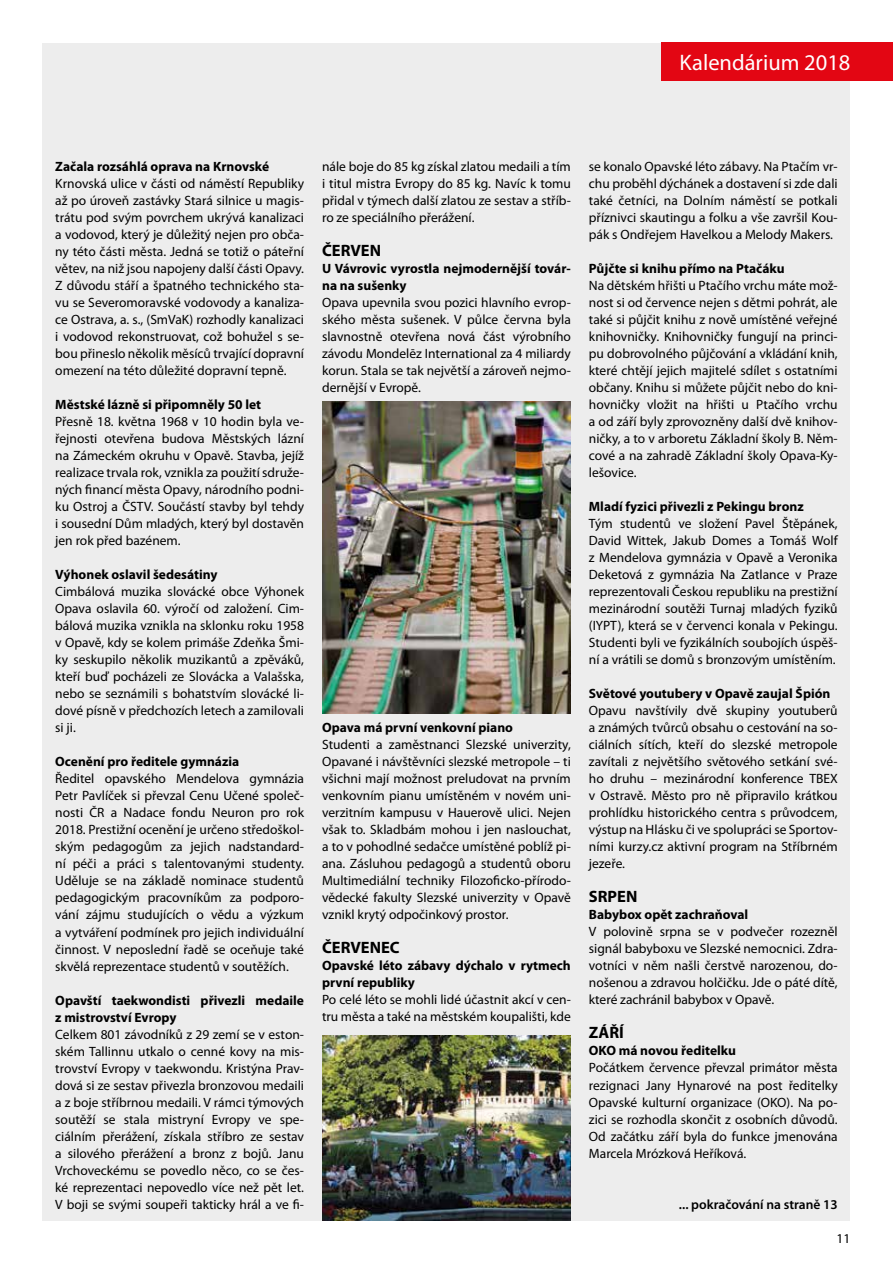
<style>
.page{position:relative;width:893px;height:1263px;background:#fff}
.page>*{position:absolute;margin:0;border:0;box-sizing:border-box;transform-origin:0 0}
.t1{font:22.5px "Myriad Pro";color:#fff}
.t2{font:700 16.5px "Myriad Pro";color:#000}
.t3{font:13.5px/17px "Myriad Pro";color:#000;text-align:justify}
.t4{font:700 13.5px/17px "Myriad Pro";color:#000}
.t5{font:600 13.5px "Myriad Pro";color:#000}
</style>
<div class="page">
<div style="left:43px;top:43px;width:807px;height:1177px;background:#ededed"></div>
<div style="left:662px;top:43px;width:231px;height:38px;background:#e30613"></div>
<img style="left:322px;top:402px;width:249px;height:311px">
<img style="left:322px;top:1035px;width:249px;height:185px">
<h1 class="t1" style="left:680px;top:49px;width:172px">Kalendárium 2018</h1>
<p class="t4" style="left:55px;top:157px;width:215px">Začala rozsáhlá oprava na Krnovské</p>
<p class="t3" style="left:55px;top:175px;width:250px">Krnovská ulice v části od náměstí Republiky až po úroveň zastávky Stará silnice u magis&shy;trátu pod svým povrchem ukrývá kanalizaci a vodovod, který je důležitý nejen pro obča&shy;ny této části města. Jedná se totiž o páteřní větev, na niž jsou napojeny další části Opavy.<br>Z důvodu stáří a špatného technického sta&shy;vu se Severomoravské vodovody a kanaliza&shy;ce Ostrava, a. s., (SmVaK) rozhodly kanalizaci i vodovod rekonstruovat, což bohužel s se&shy;bou přineslo několik měsíců trvající dopravní omezení na této důležité dopravní tepně.</p>
<p class="t4" style="left:55px;top:396px;width:207px">Městské lázně si připomněly 50 let</p>
<p class="t3" style="left:55px;top:413px;width:250px">Přesně 18. května 1968 v 10 hodin byla ve&shy;řejnosti otevřena budova Městských lázní na Zámeckém okruhu v Opavě. Stavba, jejíž realizace trvala rok, vznikla za použití sdruže&shy;ných financí města Opavy, národního podni&shy;ku Ostroj a ČSTV. Součástí stavby byl tehdy i sousední Dům mladých, který byl dostavěn jen rok před bazénem.</p>
<p class="t4" style="left:55px;top:566px;width:164px">Výhonek oslavil šedesátiny</p>
<p class="t3" style="left:55px;top:583px;width:250px">Cimbálová muzika slovácké obce Výhonek Opava oslavila 60. výročí od založení. Cim&shy;bálová muzika vznikla na sklonku roku 1958 v Opavě, kdy se kolem primáše Zdeňka Šmi&shy;ky seskupilo několik muzikantů a zpěváků, kteří buď pocházeli ze Slovácka a Valašska, nebo se seznámili s bohatstvím slovácké li&shy;dové písně v předchozích letech a zamilovali si ji.</p>
<p class="t4" style="left:55px;top:753px;width:185px">Ocenění pro ředitele gymnázia</p>
<p class="t3" style="left:55px;top:770px;width:250px">Ředitel opavského Mendelova gymnázia Petr Pavlíček si převzal Cenu Učené společ&shy;nosti ČR a Nadace fondu Neuron pro rok 2018. Prestižní ocenění je určeno středoškol&shy;ským pedagogům za jejich nadstandard&shy;ní péči a práci s talentovanými studenty.<br>Uděluje se na základě nominace studentů pedagogickým pracovníkům za podporo&shy;vání zájmu studujících o vědu a výzkum a vytváření podmínek pro jejich individuální činnost. V neposlední řadě se oceňuje také skvělá reprezentace studentů v soutěžích.</p>
<p class="t4" style="left:55px;top:991px;width:250px">Opavští taekwondisti přivezli medaile z mistrovství Evropy</p>
<p class="t3" style="left:55px;top:1025px;width:250px">Celkem 801 závodníků z 29 zemí se v eston&shy;ském Tallinnu utkalo o cenné kovy na mis&shy;trovství Evropy v taekwondu. Kristýna Prav&shy;dová si ze sestav přivezla bronzovou medaili a z boje stříbrnou medaili. V rámci týmových soutěží se stala mistryní Evropy ve spe&shy;ciálním přerážení, získala stříbro ze sestav a silového přerážení a bronz z bojů. Janu Vrchoveckému se povedlo něco, co se čes&shy;ké reprezentaci nepovedlo více než pět let.<br>V boji se svými soupeři takticky hrál a ve fi-</p>
<p class="t3" style="left:322px;top:158px;width:250px">nále boje do 85 kg získal zlatou medaili a tím i titul mistra Evropy do 85 kg. Navíc k tomu přidal v týmech další zlatou ze sestav a stříb&shy;ro ze speciálního přerážení.</p>
<p class="t2" style="left:322px;top:240px;width:61px">ČERVEN</p>
<p class="t4" style="left:322px;top:260px;width:250px">U Vávrovic vyrostla nejmodernější továr&shy;na na sušenky</p>
<p class="t3" style="left:322px;top:294px;width:250px">Opava upevnila svou pozici hlavního evrop&shy;ského města sušenek. V půlce června byla slavnostně otevřena nová část výrobního závodu Mondelēz International za 4 miliardy korun. Stala se tak největší a zároveň nejmo&shy;dernější v Evropě.</p>
<p class="t4" style="left:322px;top:719px;width:192px">Opava má první venkovní piano</p>
<p class="t3" style="left:322px;top:736px;width:250px">Studenti a zaměstnanci Slezské univerzity, Opavané i návštěvníci slezské metropole – ti všichni mají možnost preludovat na prvním venkovním pianu umístěném v novém uni&shy;verzitním kampusu v Hauerově ulici. Nejen však to. Skladbám mohou i jen naslouchat, a to v pohodlné sedačce umístěné poblíž pi&shy;ana. Zásluhou pedagogů a studentů oboru Multimediální techniky Filozoficko-přírodo&shy;vědecké fakulty Slezské univerzity v Opavě vznikl krytý odpočinkový prostor.</p>
<p class="t2" style="left:322px;top:937px;width:79px">ČERVENEC</p>
<p class="t4" style="left:322px;top:957px;width:250px">Opavské léto zábavy dýchalo v rytmech první republiky</p>
<p class="t3" style="left:322px;top:991px;width:250px">Po celé léto se mohli lidé účastnit akcí v cen&shy;tru města a také na městském koupališti, kde</p>
<p class="t3" style="left:589px;top:158px;width:250px">se konalo Opavské léto zábavy. Na Ptačím vr&shy;chu proběhl dýchánek a dostavení si zde dali také četníci, na Dolním náměstí se potkali příznivci skautingu a folku a vše završil Kou&shy;pák s Ondřejem Havelkou a Melody Makers.</p>
<p class="t4" style="left:589px;top:260px;width:197px">Půjčte si knihu přímo na Ptačáku</p>
<p class="t3" style="left:589px;top:277px;width:250px">Na dětském hřišti u Ptačího vrchu máte mož&shy;nost si od července nejen s dětmi pohrát, ale také si půjčit knihu z nově umístěné veřejné knihovničky. Knihovničky fungují na princi&shy;pu dobrovolného půjčování a vkládání knih, které chtějí jejich majitelé sdílet s ostatními občany. Knihu si můžete půjčit nebo do kni&shy;hovničky vložit na hřišti u Ptačího vrchu a od září byly zprovozněny další dvě knihov&shy;ničky, a to v arboretu Základní školy B. Něm&shy;cové a na zahradě Základní školy Opava-Ky&shy;lešovice.</p>
<p class="t4" style="left:589px;top:498px;width:216px">Mladí fyzici přivezli z Pekingu bronz</p>
<p class="t3" style="left:589px;top:515px;width:250px">Tým studentů ve složení Pavel Štěpánek, David Wittek, Jakub Domes a Tomáš Wolf z Mendelova gymnázia v Opavě a Veronika Deketová z gymnázia Na Zatlance v Praze reprezentovali Českou republiku na prestižní mezinárodní soutěži Turnaj mladých fyziků (IYPT), která se v červenci konala v Pekingu.<br>Studenti byli ve fyzikálních soubojích úspěš&shy;ní a vrátili se domů s bronzovým umístěním.</p>
<p class="t4" style="left:589px;top:685px;width:243px">Světové youtubery v Opavě zaujal Špión</p>
<p class="t3" style="left:589px;top:702px;width:250px">Opavu navštívily dvě skupiny youtuberů a známých tvůrců obsahu o cestování na so&shy;ciálních sítích, kteří do slezské metropole zavítali z největšího světového setkání své&shy;ho druhu – mezinárodní konference TBEX v Ostravě. Město pro ně připravilo krátkou prohlídku historického centra s průvodcem, výstup na Hlásku či ve spolupráci se Sportov&shy;ními kurzy.cz aktivní program na Stříbrném jezeře.</p>
<p class="t2" style="left:589px;top:886px;width:50px">SRPEN</p>
<p class="t4" style="left:589px;top:906px;width:161px">Babybox opět zachraňoval</p>
<p class="t3" style="left:589px;top:923px;width:250px">V polovině srpna se v podvečer rozezněl signál babyboxu ve Slezské nemocnici. Zdra&shy;votníci v něm našli čerstvě narozenou, do&shy;nošenou a zdravou holčičku. Jde o páté dítě, které zachránil babybox v Opavě.</p>
<p class="t2" style="left:589px;top:1022px;width:36px">ZÁŘÍ</p>
<p class="t4" style="left:589px;top:1042px;width:149px">OKO má novou ředitelku</p>
<p class="t3" style="left:589px;top:1059px;width:250px">Počátkem července převzal primátor města rezignaci Jany Hynarové na post ředitelky Opavské kulturní organizace (OKO). Na po&shy;zici se rozhodla skončit z osobních důvodů.<br>Od začátku září byla do funkce jmenována Marcela Mrózková Heříková.</p>
<p class="t5" style="left:679px;top:1195px;width:160px">... pokračování na straně 13</p>
<p class="t3" style="left:837px;top:1230px;width:15px">11</p>
</div>
